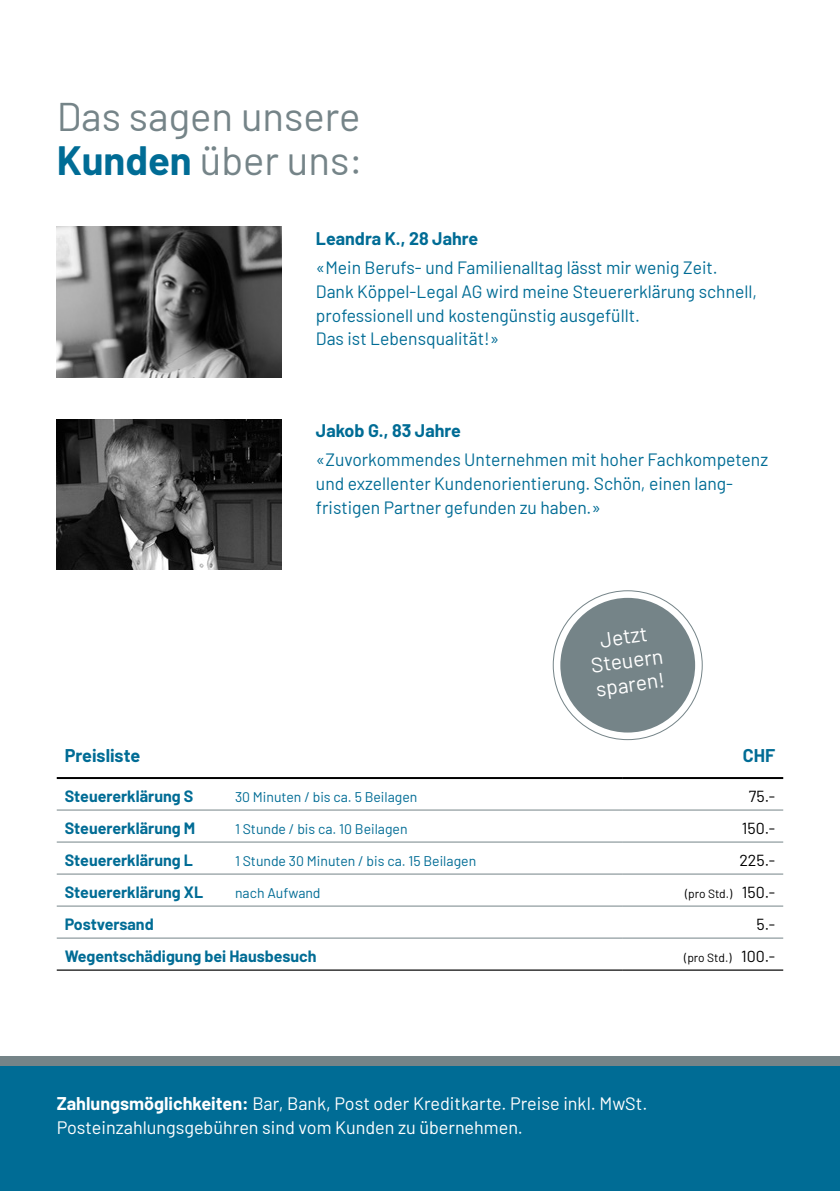
<style>
.page{position:relative;width:840px;height:1191px;background:#fff}
.page>*{position:absolute;margin:0;border:0;box-sizing:border-box;transform-origin:0 0}
.t1{font:40px/44px "Barlow";color:#758488}
.t2{font:21px/24px "Barlow";color:#fff;text-align:center}
.t3{font:18px/24px "Barlow";color:#fff}
.t4{font:700 18px "Barlow";color:#006c95}
.t5{font:17.8px/23.8px "Barlow";color:#006c95}
.t6{font:700 17.8px "Barlow";color:#006c95}
.t7{font:700 16px "Barlow";color:#006c95}
.t8{font:16px "Barlow";color:#000}
.t9{font:14px "Barlow";color:#006c95}
.t10{font:12px "Barlow";color:#000}
.s1{font-weight:700;color:#006c95}
.s2{font-size:16px}
.s3{font-weight:700}
</style>
<div class="page">
<div style="left:0;top:1056px;width:839px;height:11px;background:#758488"></div>
<div style="left:0;top:1066px;width:839px;height:125px;background:#006c95"></div>
<div style="left:560px;top:598px;width:134px;height:134px;background:#758488;border-radius:50%"></div>
<svg style="left:57px;top:810px;width:565px;height:97px"></svg>
<hr style="left:57px;top:809px;width:565px;height:1px;background:#758488">
<hr style="left:622px;top:809px;width:160px;height:1px;background:#758488">
<hr style="left:57px;top:841px;width:565px;height:1px;background:#758488">
<hr style="left:622px;top:841px;width:160px;height:1px;background:#758488">
<hr style="left:57px;top:873px;width:565px;height:1px;background:#758488">
<hr style="left:622px;top:873px;width:160px;height:1px;background:#758488">
<hr style="left:57px;top:905px;width:565px;height:1px;background:#758488">
<hr style="left:622px;top:905px;width:160px;height:1px;background:#758488">
<hr style="left:57px;top:937px;width:565px;height:1px;background:#758488">
<hr style="left:622px;top:937px;width:160px;height:1px;background:#758488">
<hr style="left:57px;top:969px;width:565px;height:1px;background:#000">
<hr style="left:622px;top:969px;width:160px;height:1px;background:#000">
<hr style="left:57px;top:777px;width:565px;height:2px;background:#000">
<hr style="left:622px;top:777px;width:160px;height:2px;background:#000">
<img style="left:57px;top:227px;width:225px;height:150px">
<img style="left:57px;top:419px;width:225px;height:150px">
<h1 class="t1" style="left:57px;top:91px;width:307px">Das sagen unsere<br><span class="s1">Kunden</span> über uns:</h1>
<p class="t6" style="left:316px;top:225px;width:164px">Leandra K., 28 Jahre</p>
<p class="t5" style="left:316px;top:254px;width:442px">«Mein Berufs- und Familienalltag lässt mir wenig Zeit.<br>Dank Köppel-Legal AG wird meine Steuererklärung schnell, professionell und kostengünstig ausgefüllt.<br>Das ist Lebensqualität!»</p>
<p class="t6" style="left:316px;top:417px;width:146px">Jakob G., 83 Jahre</p>
<p class="t5" style="left:316px;top:447px;width:453px">«Zuvorkommendes Unternehmen mit hoher Fachkompetenz und exzellenter Kundenorientierung. Schön, einen lang&shy;fristigen Partner gefunden zu haben.»</p>
<p class="t2" style="left:585px;top:628px;width:74px;rotate:-8deg">Jetzt<br>Steuern sparen!</p>
<p class="t4" style="left:65px;top:741px;width:77px">Preisliste</p>
<p class="t4" style="left:742px;top:741px;width:34px">CHF</p>
<p class="t7" style="left:65px;top:784px;width:130px">Steuererklärung S</p>
<p class="t9" style="left:235px;top:787px;width:184px">30 Minuten / bis ca. 5 Beilagen</p>
<p class="t8" style="left:748px;top:784px;width:28px">75.-</p>
<p class="t7" style="left:65px;top:816px;width:132px">Steuererklärung M</p>
<p class="t9" style="left:235px;top:819px;width:174px">1 Stunde / bis ca. 10 Beilagen</p>
<p class="t8" style="left:741px;top:816px;width:35px">150.-</p>
<p class="t7" style="left:65px;top:848px;width:130px">Steuererklärung L</p>
<p class="t9" style="left:235px;top:851px;width:242px">1 Stunde 30 Minuten / bis ca. 15 Beilagen</p>
<p class="t8" style="left:739px;top:848px;width:37px">225.-</p>
<p class="t7" style="left:65px;top:880px;width:140px">Steuererklärung XL</p>
<p class="t9" style="left:235px;top:883px;width:87px">nach Aufwand</p>
<p class="t10" style="left:684px;top:885px;width:92px">(pro Std.) <span class="s2">150.-</span></p>
<p class="t7" style="left:65px;top:912px;width:90px">Postversand</p>
<p class="t8" style="left:756px;top:912px;width:20px">5.-</p>
<p class="t7" style="left:65px;top:944px;width:253px">Wegentschädigung bei Hausbesuch</p>
<p class="t10" style="left:683px;top:949px;width:92px">(pro Std.) <span class="s2">100.-</span></p>
<p class="t3" style="left:57px;top:1090px;width:591px"><span class="s3">Zahlungsmöglichkeiten:</span> Bar, Bank, Post oder Kreditkarte. Preise inkl. MwSt.<br>Posteinzahlungsgebühren sind vom Kunden zu übernehmen.</p>
</div>
